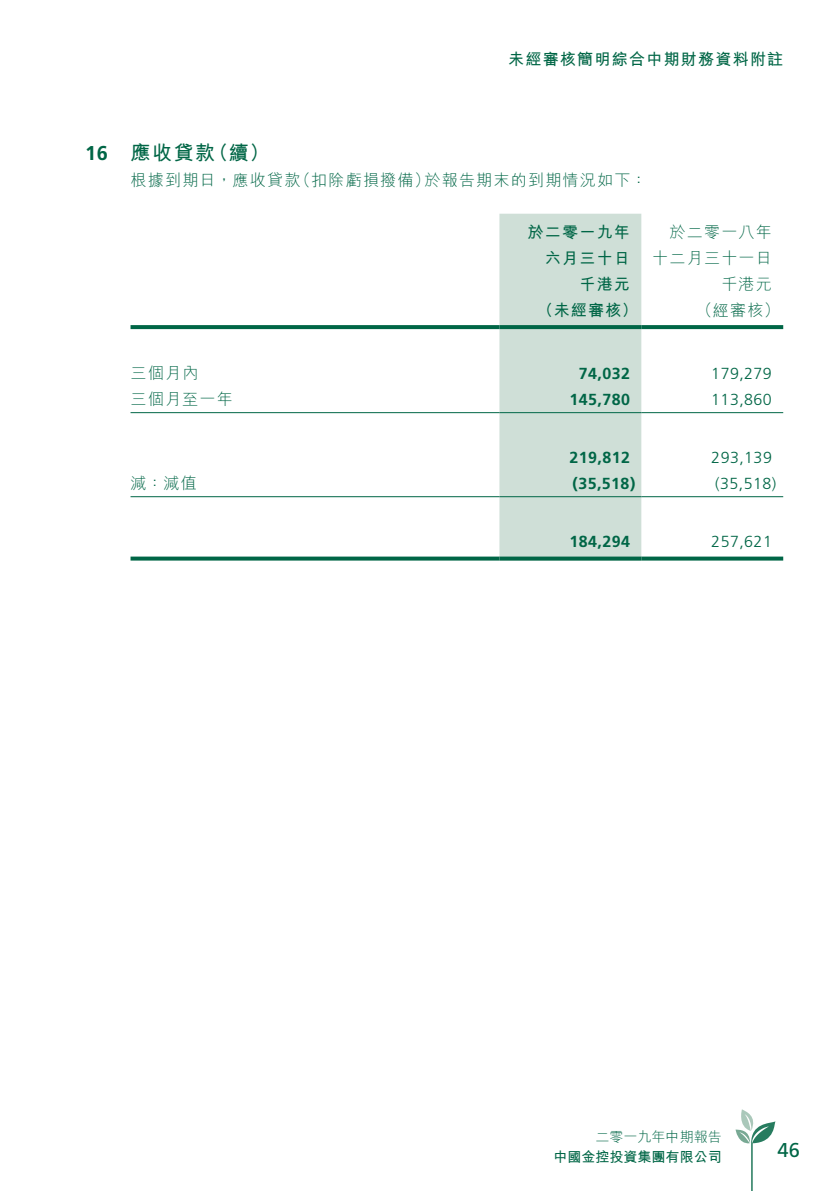
<style>
.page{position:relative;width:840px;height:1191px;background:#fff}
.page>*{position:absolute;margin:0;border:0;box-sizing:border-box;transform-origin:0 0}
.t1{font:700 20px "M Hei HK";color:#006646}
.t2{font:20px "Frutiger LT Std";color:#006646}
.t3{font:700 20px "Frutiger LT Std";color:#006646}
.t4{font:300 16px/26px "M Hei HK";letter-spacing:.08em;color:#006646;text-align:right}
.t5{font:700 16px/26px "M Hei HK";letter-spacing:.08em;color:#006646;text-align:right}
.t6{font:300 16px "Frutiger LT Std";letter-spacing:.03em;color:#006646}
.t7{font:700 16px "Frutiger LT Std";letter-spacing:.03em;color:#006646}
.t8{font:700 14px "M Hei HK";color:#006646}
.t9{font:300 14px "M Hei HK";color:#006646}
</style>
<div class="page">
<svg style="left:735px;top:1109px;width:40px;height:82px"></svg>
<div style="left:499px;top:214px;width:142px;height:342px;background:#cfdfd7"></div>
<svg style="left:130px;top:325px;width:369px;height:4px"></svg>
<svg style="left:499px;top:325px;width:142px;height:4px"></svg>
<svg style="left:641px;top:325px;width:141px;height:4px"></svg>
<hr style="left:130px;top:412px;width:369px;height:1px;background:#006646">
<hr style="left:499px;top:412px;width:142px;height:1px;background:#006646">
<hr style="left:641px;top:412px;width:141px;height:1px;background:#006646">
<hr style="left:130px;top:496px;width:369px;height:1px;background:#006646">
<hr style="left:499px;top:496px;width:142px;height:1px;background:#006646">
<hr style="left:641px;top:496px;width:141px;height:1px;background:#006646">
<svg style="left:130px;top:556px;width:369px;height:4px"></svg>
<svg style="left:499px;top:556px;width:142px;height:4px"></svg>
<svg style="left:641px;top:556px;width:141px;height:4px"></svg>
<p class="t5" style="left:508px;top:45px;width:276px">未經審核簡明綜合中期財務資料附註</p>
<p class="t3" style="left:85px;top:141px;width:24px">16</p>
<p class="t1" style="left:130px;top:138px;width:86px">應收貸款</p>
<p class="t1" style="left:208px;top:138px;width:63px">（續(</p>
<p class="t4" style="left:130px;top:166px;width:171px">根據到期日，應收貸款</p>
<p class="t4" style="left:294px;top:166px;width:137px">（扣除虧損撥備）</p>
<p class="t4" style="left:424px;top:166px;width:224px">於報告期末的到期情況如下：</p>
<p class="t5" style="left:527px;top:217px;width:104px">於二零一九年六月三十日</p>
<p class="t4" style="left:652px;top:218px;width:121px">於二零一八年十二月三十一日千港元</p>
<p class="t5" style="left:579px;top:269px;width:52px">千港元</p>
<p class="t5" style="left:537px;top:295px;width:102px">（未經審核）</p>
<p class="t4" style="left:696px;top:296px;width:85px">（經審核(</p>
<p class="t4" style="left:130px;top:360px;width:69px">三個月內</p>
<p class="t7" style="left:578px;top:364px;width:53px">74,032</p>
<p class="t6" style="left:711px;top:364px;width:62px">179,279</p>
<p class="t4" style="left:130px;top:386px;width:104px">三個月至一年</p>
<p class="t7" style="left:569px;top:390px;width:62px">145,780</p>
<p class="t6" style="left:711px;top:390px;width:62px">113,860</p>
<p class="t7" style="left:569px;top:448px;width:62px">219,812</p>
<p class="t6" style="left:711px;top:448px;width:62px">293,139</p>
<p class="t4" style="left:130px;top:470px;width:68px">減：減值</p>
<p class="t7" style="left:572px;top:474px;width:64px">)35,518(</p>
<p class="t6" style="left:715px;top:474px;width:62px">)35,518(</p>
<p class="t7" style="left:569px;top:532px;width:62px">184,294</p>
<p class="t6" style="left:711px;top:532px;width:62px">257,621</p>
<p class="t9" style="left:595px;top:1129px;width:127px">二零一九年中期報告</p>
<p class="t8" style="left:553px;top:1146px;width:169px">中國金控投資集團有限公司</p>
<p class="t2" style="left:777px;top:1138px;width:24px">46</p>
</div>
